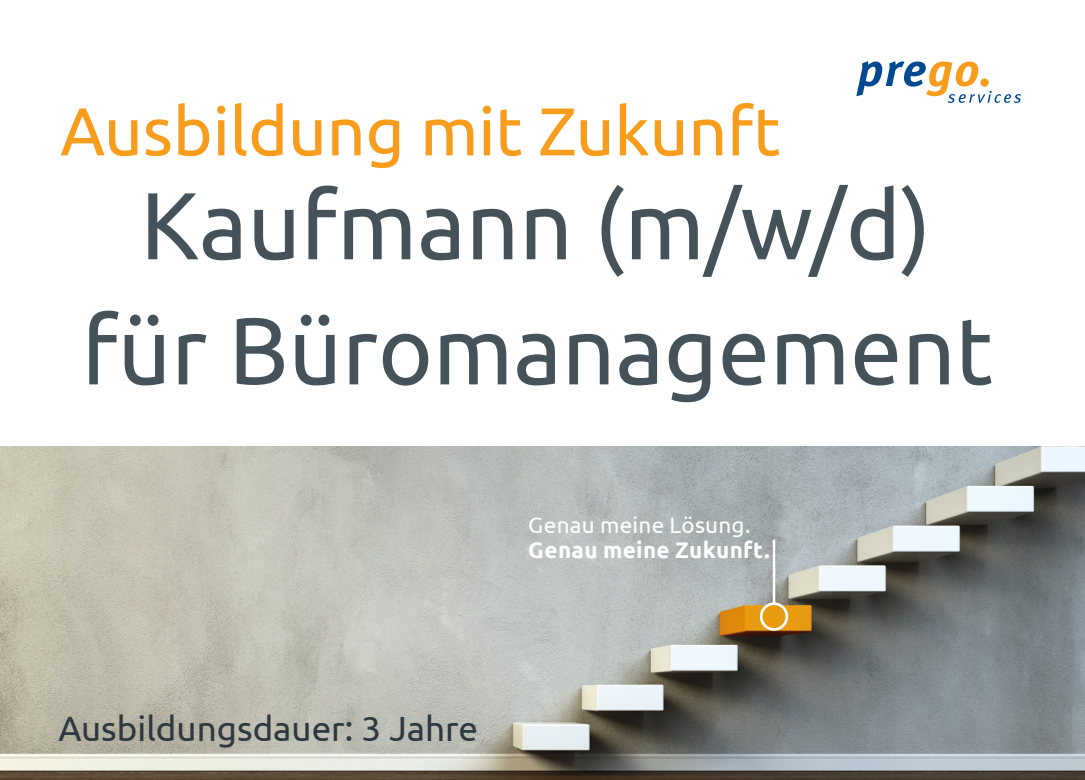
<style>
.page{position:relative;width:1085px;height:780px;background:#fff}
.page>*{position:absolute;margin:0;border:0;box-sizing:border-box;transform-origin:0 0}
.t1{font:95px/125px "Ubuntu";color:#465259;text-align:center}
.t2{font:67.5px "Ubuntu";color:#f89c1c}
.t3{font:35px "Ubuntu";color:#2e3840}
.t4{font:700 22.5px "Ubuntu";letter-spacing:.015em;color:#fff}
.t5{font:22.5px "Ubuntu";letter-spacing:.01em;color:#fff}
</style>
<div class="page">
<img style="left:0;top:446px;width:1084px;height:334px">
<svg style="left:856px;top:61px;width:164px;height:42px"></svg>
<svg style="left:759px;top:602px;width:29px;height:28px"></svg>
<hr style="left:772px;top:539px;width:3px;height:64px;background:#fff">
<p class="t2" style="left:60px;top:90px;width:721px">Ausbildung mit Zukunft</p>
<p class="t1" style="left:82px;top:160px;width:912px">Kaufmann (m/w/d) für Büromanagement</p>
<p class="t5" style="left:528px;top:511px;width:224px">Genau meine Lösung.</p>
<p class="t4" style="left:528px;top:536px;width:243px">Genau meine Zukunft.</p>
<p class="t3" style="left:58px;top:707px;width:421px">Ausbildungsdauer: 3 Jahre</p>
</div>
